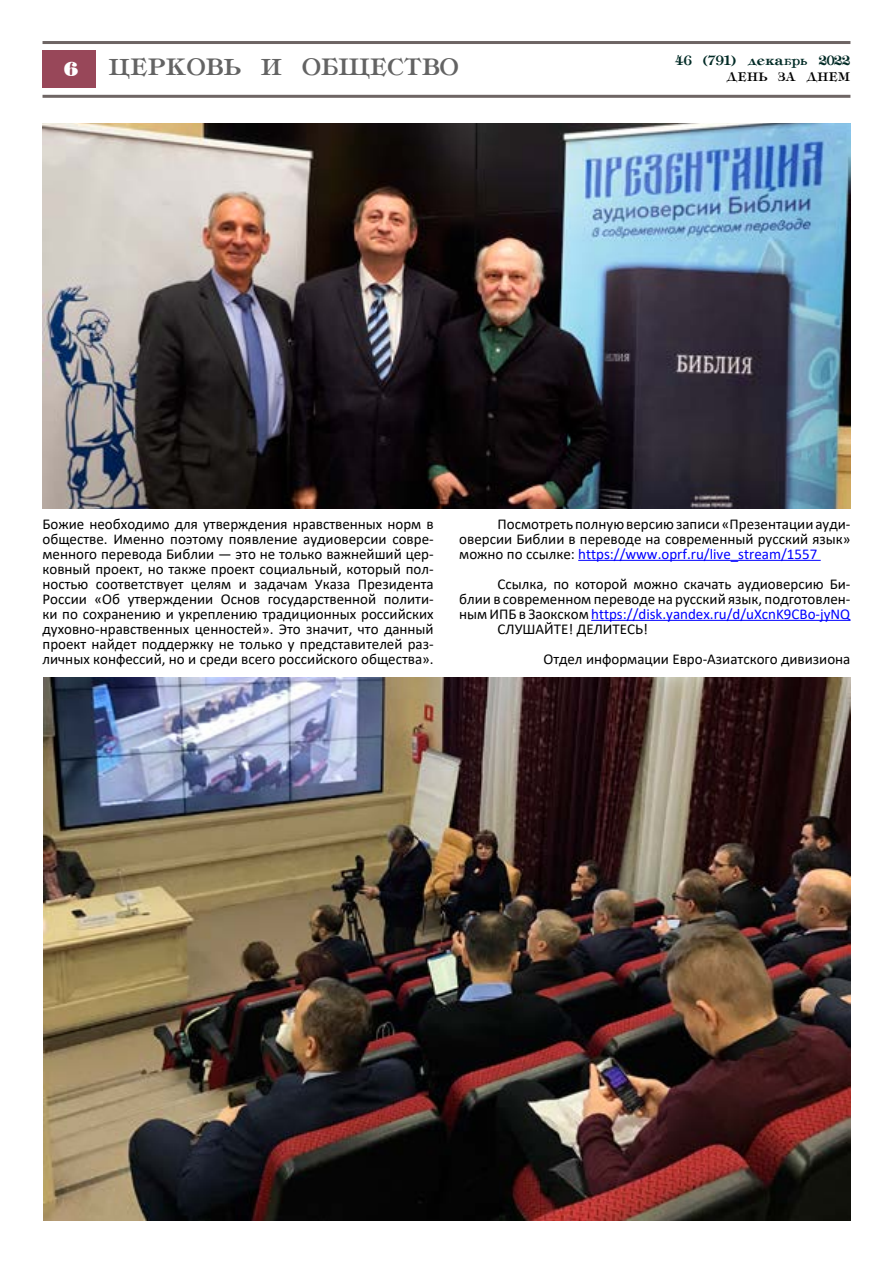
<style>
.page{position:relative;width:893px;height:1263px;background:#fff}
.page>*{position:absolute;margin:0;border:0;box-sizing:border-box;transform-origin:0 0}
.t1{font:28.5px "Tiffany";color:#636363}
.t2{font:16.5px "Tiffany";color:#002a25}
.t3{font:15px/15px "Calibri";color:#000;text-align:justify}
.t4{font:15px "Calibri";color:#00f}
.t5{font:15px "Tiffany";color:#000}
.s1{font-family:"Tiff";font-weight:800;font-size:24px;color:#fff}
.s2{color:#00f}
.s3{color:#000}
</style>
<div class="page">
<hr style="left:43px;top:41px;width:807px;height:3px;background:#6e6564">
<hr style="left:43px;top:95px;width:807px;height:3px;background:#6e6564">
<div style="left:43px;top:51px;width:53px;height:37px;background:#984759"></div>
<img style="left:43px;top:123px;width:807px;height:385px">
<hr style="left:578px;top:560px;width:243px;height:1px;background:#00f">
<hr style="left:591px;top:620px;width:259px;height:1px;background:#00f">
<img style="left:44px;top:677px;width:806px;height:543px">
<h1 class="t1" style="left:64px;top:52px;width:396px"><span class="s1">6</span> церковь и общество</h1>
<p class="t2" style="left:675px;top:52px;width:177px">46 (791) декабрь 2022</p>
<p class="t5" style="left:727px;top:69px;width:125px">ДЕНЬ ЗА ДНЕМ</p>
<p class="t3" style="left:43px;top:516px;width:393px">Божие необходимо для утверждения нравственных норм в обществе. Именно поэтому появление аудиоверсии совре&shy;менного перевода Библии — это не только важнейший цер&shy;ковный проект, но также проект социальный, который пол&shy;ностью соответствует целям и задачам Указа Президента России «Об утверждении Основ государственной полити&shy;ки по сохранению и укреплению традиционных российских духовно-нравственных ценностей». Это значит, что данный проект найдет поддержку не только у представителей раз&shy;личных конфессий, но и среди всего российского общества».</p>
<p class="t3" style="left:459px;top:516px;width:393px;text-indent:38px">Посмотреть полную версию записи «Презентации ауди&shy;оверсии Библии в переводе на современный русский язык» можно по ссылке: <span class="s2">https://www.oprf.ru/live_stream/1557</span></p>
<p class="t3" style="left:497px;top:576px;width:354px">Ссылка, по которой можно скачать аудиоверсию Би-</p>
<p class="t3" style="left:459px;top:591px;width:393px">блии в современном переводе на русский язык, подготовлен-</p>
<p class="t4" style="left:459px;top:603px;width:393px"><span class="s3">ным ИПБ в Заокском</span> https://disk.yandex.ru/d/uXcnK9CBo-jyNQ</p>
<p class="t3" style="left:497px;top:621px;width:152px">СЛУШАЙТЕ! ДЕЛИТЕСЬ!</p>
<p class="t3" style="left:543px;top:651px;width:309px">Отдел информации Евро-Азиатского дивизиона</p>
</div>
